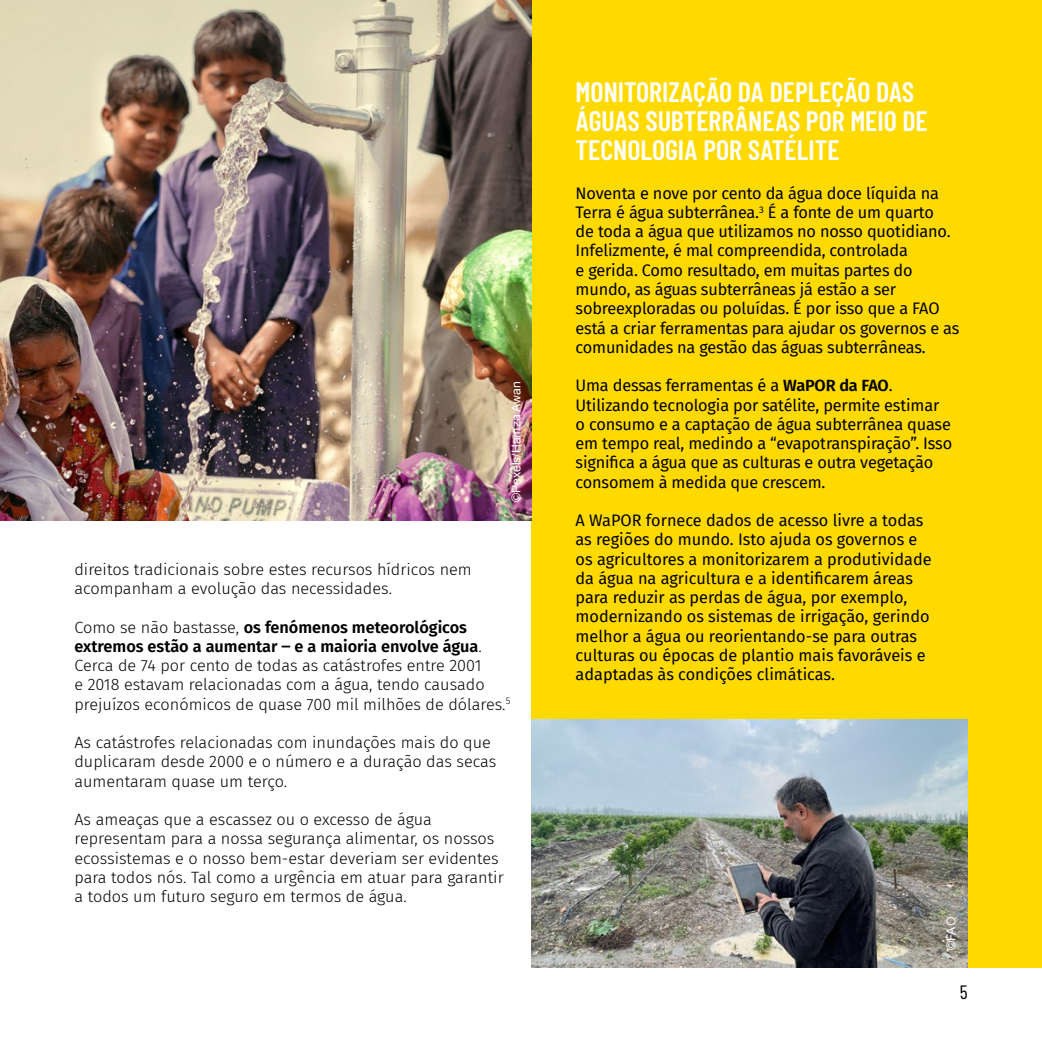
<style>
.page{position:relative;width:1042px;height:1042px;background:#fff}
.page>*{position:absolute;margin:0;border:0;box-sizing:border-box;transform-origin:0 0}
.t1{font:600 28px/28.9px "Barlow Condensed";color:#fff}
.t2{font:19.25px "Barlow Condensed";color:#020203}
.t3{font:16.28px/19.2px "Fira Sans";letter-spacing:-.01em;color:#000}
.t4{font:300 16.28px/19.2px "Fira Sans";color:#000}
.t5{font:12.25px "Arial";color:#fff}
.s1{font-weight:600}
</style>
<div class="page">
<div style="left:531px;top:0;width:511px;height:967px;background:#ffda00"></div>
<img style="left:531px;top:719px;width:436px;height:248px">
<img style="left:0;top:0;width:531px;height:521px">
<p class="t5" style="left:508px;top:502px;width:123px;rotate:-90deg">©Pexels/Hamza Awan</p>
<p class="t4" style="left:74px;top:559px;width:399px">direitos tradicionais sobre estes recursos hídricos nem acompanham a evolução das necessidades.</p>
<p class="t4" style="left:74px;top:617px;width:437px">Como se não bastasse, <span class="s1">os fenómenos meteorológicos extremos estão a aumentar ‒ e a maioria envolve água</span>.<br>Cerca de 74 por cento de todas as catástrofes entre 2001<br>e 2018 estavam relacionadas com a água, tendo causado prejuízos económicos de quase 700 mil milhões de dólares.<sup>5</sup></p>
<p class="t4" style="left:74px;top:732px;width:423px">As catástrofes relacionadas com inundações mais do que duplicaram desde 2000 e o número e a duração das secas aumentaram quase um terço.</p>
<p class="t4" style="left:74px;top:809px;width:431px">As ameaças que a escassez ou o excesso de água representam para a nossa segurança alimentar, os nossos ecossistemas e o nosso bem-estar deveriam ser evidentes para todos nós. Tal como a urgência em atuar para garantir a todos um futuro seguro em termos de água.</p>
<h1 class="t1" style="left:575px;top:77px;width:354px">MONITORIZAÇÃO DA DEPLEÇÃO DAS<br>ÁGUAS SUBTERRÂNEAS POR MEIO DE<br>TECNOLOGIA POR SATÉLITE</h1>
<p class="t3" style="left:575px;top:183px;width:385px">Noventa e nove por cento da água doce líquida na Terra é água subterrânea.<sup>3</sup> É a fonte de um quarto<br>de toda a água que utilizamos no nosso quotidiano.<br>Infelizmente, é mal compreendida, controlada<br>e gerida. Como resultado, em muitas partes do mundo, as águas subterrâneas já estão a ser sobreexploradas ou poluídas. É por isso que a FAO está a criar ferramentas para ajudar os governos e as comunidades na gestão das águas subterrâneas.</p>
<p class="t3" style="left:575px;top:375px;width:378px">Uma dessas ferramentas é a <span class="s1">WaPOR da FAO</span>.<br>Utilizando tecnologia por satélite, permite estimar o consumo e a captação de água subterrânea quase em tempo real, medindo a “evapotranspiração”. Isso significa a água que as culturas e outra vegetação consomem à medida que crescem.</p>
<p class="t3" style="left:575px;top:510px;width:357px">A WaPOR fornece dados de acesso livre a todas as regiões do mundo. Isto ajuda os governos e os agricultores a monitorizarem a produtividade da água na agricultura e a identificarem áreas para reduzir as perdas de água, por exemplo, modernizando os sistemas de irrigação, gerindo melhor a água ou reorientando-se para outras culturas ou épocas de plantio mais favoráveis e adaptadas às condições climáticas.</p>
<p class="t5" style="left:943px;top:950px;width:35px;rotate:-90deg">©FAO</p>
<p class="t2" style="left:959px;top:980px;width:9px">5</p>
</div>
